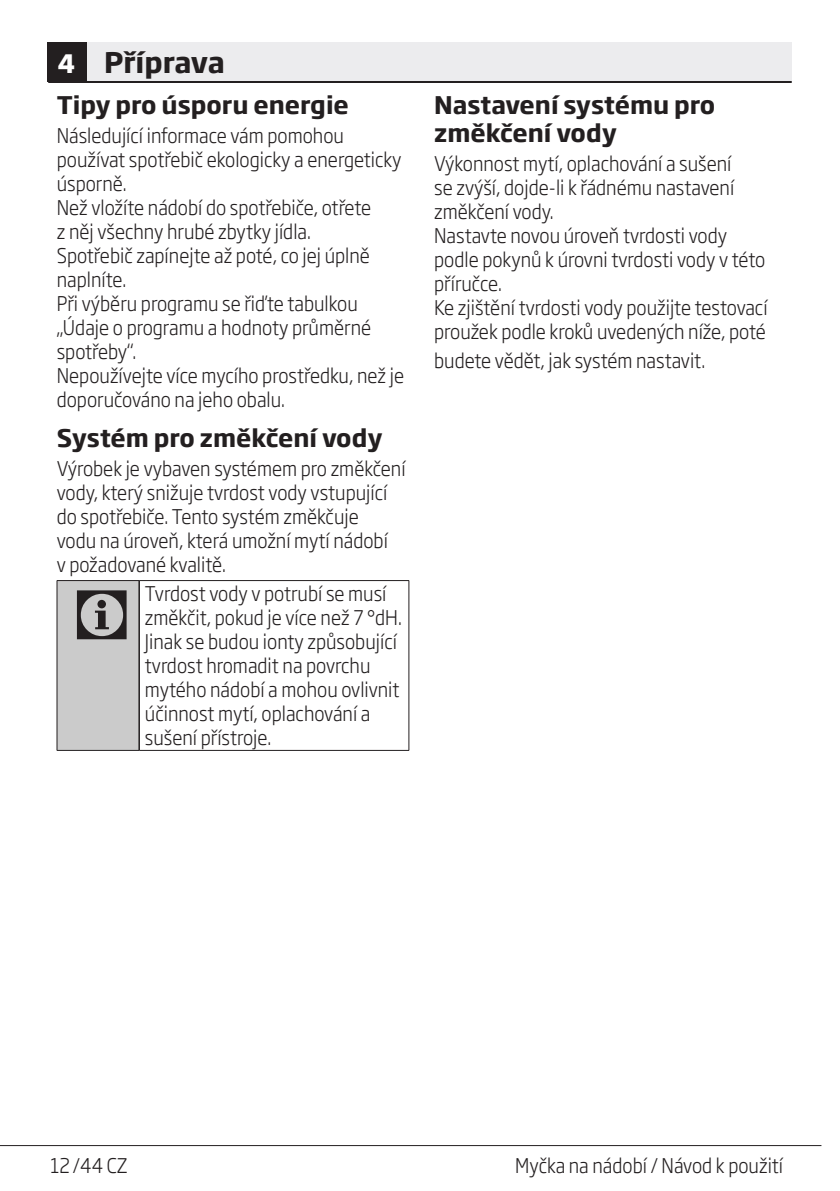
<style>
.page{position:relative;width:840px;height:1191px;background:#fff}
.page>*{position:absolute;margin:0;border:0;box-sizing:border-box;transform-origin:0 0}
.uyari_semboller{font:72px "ZIWARNUN";color:#231f20}
.Ana_Baslik{font:700 28px "Soho Gothic Pro";color:#231f20}
.t1{font:700 28px "Futura TOT";color:#fff}
.Baslik{font:700 24px/28px "Soho Gothic Pro";color:#231f20}
.Yazi_alanlari{font:300 20px/24px "Soho Gothic Pro";color:#231f20;scale:.9 1}
</style>
<div class="page">
<hr style="left:0;top:1145px;width:821px;height:1px;background:#231f20">
<div style="left:48px;top:43px;width:40px;height:39px;background:#231f20"></div>
<div style="left:88px;top:43px;width:703px;height:39px;background:#ececee"></div>
<hr style="left:48px;top:81px;width:743px;height:2px;background:#231f20">
<div style="left:47px;top:43px;width:39px;height:39px;background:#231f20"></div>
<div style="left:57px;top:580px;width:82px;height:170px;background:#cbcbcb"></div>
<hr style="left:57px;top:581px;width:1px;height:169px;background:#231f20">
<hr style="left:57px;top:580px;width:82px;height:1px;background:#231f20">
<hr style="left:57px;top:750px;width:82px;height:1px;background:#231f20">
<hr style="left:138px;top:581px;width:2px;height:169px;background:#231f20">
<hr style="left:408px;top:581px;width:1px;height:169px;background:#231f20">
<hr style="left:139px;top:580px;width:270px;height:1px;background:#231f20">
<hr style="left:139px;top:750px;width:270px;height:1px;background:#231f20">
<p class="t1" style="left:58px;top:47px;width:18px">4</p>
<p class="Ana_Baslik" style="left:104px;top:41px;width:122px">Příprava</p>
<p class="Baslik" style="left:57px;top:89px;width:293px">Tipy pro úsporu energie</p>
<p class="Yazi_alanlari" style="left:57px;top:123px;width:384px">Následující informace vám pomohou používat spotřebič ekologicky a energeticky úsporně.</p>
<p class="Yazi_alanlari" style="left:57px;top:195px;width:350px">Než vložíte nádobí do spotřebiče, otřete z něj všechny hrubé zbytky jídla.</p>
<p class="Yazi_alanlari" style="left:57px;top:243px;width:349px">Spotřebič zapínejte až poté, co jej úplně naplníte.</p>
<p class="Yazi_alanlari" style="left:57px;top:291px;width:351px">Při výběru programu se řiďte tabulkou „Údaje o programu a hodnoty průměrné spotřeby“.</p>
<p class="Yazi_alanlari" style="left:57px;top:363px;width:387px">Nepoužívejte více mycího prostředku, než je doporučováno na jeho obalu.</p>
<p class="Baslik" style="left:57px;top:422px;width:327px">Systém pro změkčení vody</p>
<p class="Yazi_alanlari" style="left:57px;top:456px;width:389px">Výrobek je vybaven systémem pro změkčení vody, který snižuje tvrdost vody vstupující do spotřebiče. Tento systém změkčuje<br>vodu na úroveň, která umožní mytí nádobí<br>v požadované kvalitě.</p>
<p class="uyari_semboller" style="left:73px;top:577px;width:63px">C</p>
<p class="Yazi_alanlari" style="left:145px;top:581px;width:287px">Tvrdost vody v potrubí se musí změkčit, pokud je více než 7 °dH.<br>Jinak se budou ionty způsobující tvrdost hromadit na povrchu mytého nádobí a mohou ovlivnit účinnost mytí, oplachování a sušení přístroje.</p>
<p class="Baslik" style="left:434px;top:89px;width:282px">Nastavení systému pro změkčení vody</p>
<p class="Yazi_alanlari" style="left:434px;top:151px;width:335px">Výkonnost mytí, oplachování a sušení se zvýší, dojde-li k řádnému nastavení změkčení vody.</p>
<p class="Yazi_alanlari" style="left:434px;top:223px;width:369px">Nastavte novou úroveň tvrdosti vody podle pokynů k úrovni tvrdosti vody v této příručce.</p>
<p class="Yazi_alanlari" style="left:434px;top:295px;width:372px">Ke zjištění tvrdosti vody použijte testovací proužek podle kroků uvedených níže, poté</p>
<p class="Yazi_alanlari" style="left:434px;top:347px;width:302px">budete vědět, jak systém nastavit.</p>
<p class="Yazi_alanlari" style="left:51px;top:1152px;width:87px">12 /44 CZ</p>
<p class="Yazi_alanlari" style="left:515px;top:1152px;width:299px">Myčka na nádobí / Návod k použití</p>
</div>
